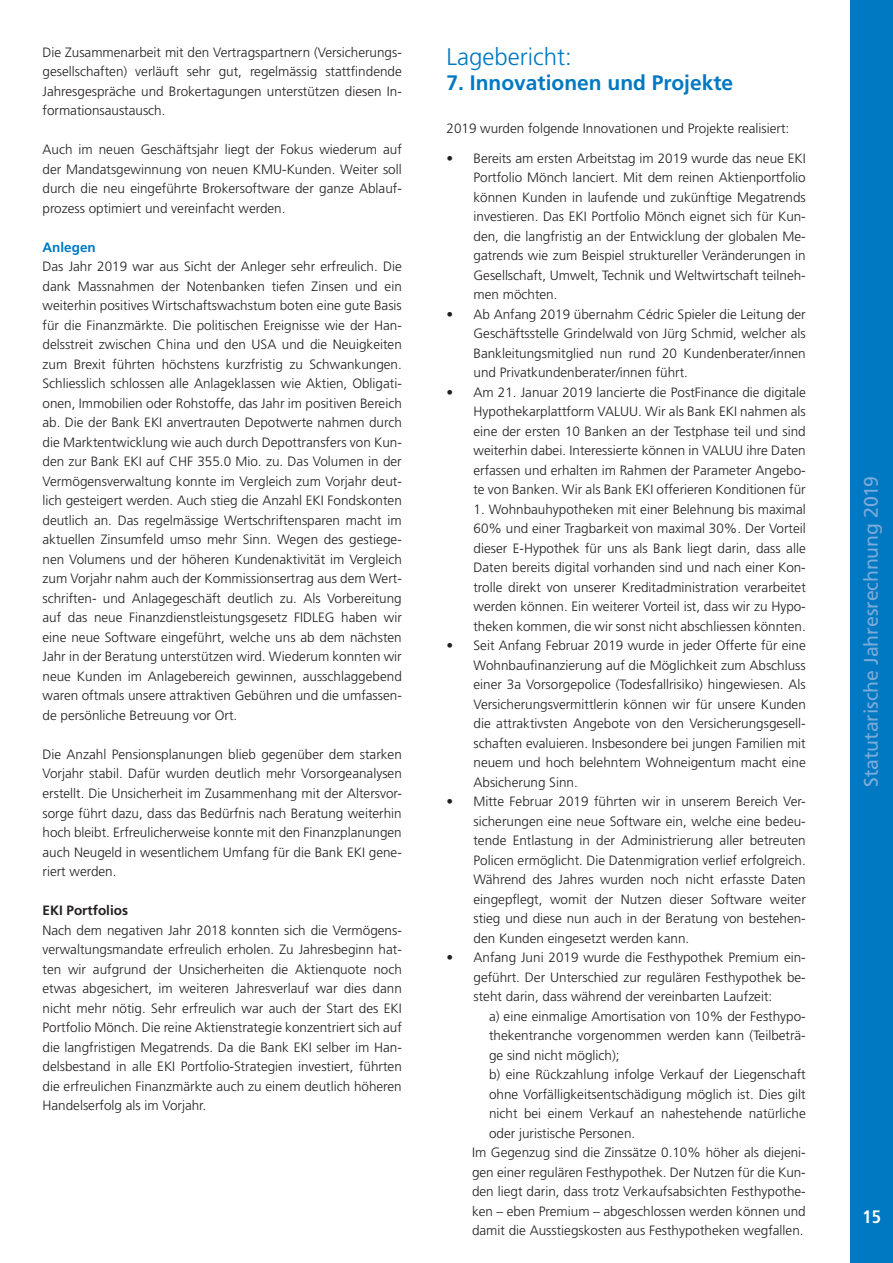
<style>
.page{position:relative;width:893px;height:1263px;background:#fff}
.page>*{position:absolute;margin:0;border:0;box-sizing:border-box;transform-origin:0 0}
.t1{font:300 24px "Frutiger LT Std";color:#0079c2}
.t2{font:700 21px "Frutiger LT Std";color:#0079c2}
.t3{font:19.5px "Frutiger LT Std";letter-spacing:-.005em;color:#7aabdb}
.t4{font:700 condensed 18px "Frutiger LT Std";color:#fff}
.Lauftext{font:300 13.5px/19.5px "Frutiger LT Std";color:#231f20;text-align:justify}
.Lauftext-2{font:700 13.5px "Frutiger LT Std";color:#231f20}
.Lauftext-3{font:700 13.5px "Frutiger LT Std";color:#0079c2}
</style>
<div class="page">
<div style="left:850px;top:0;width:43px;height:1263px;background:#0079c2"></div>
<p class="Lauftext" style="left:43px;top:43px;width:361px">Die Zusammenarbeit mit den Vertragspartnern (Versicherungs&shy;gesellschaften) verläuft sehr gut, regelmässig stattfindende Jahresgespräche und Brokertagungen unterstützen diesen In&shy;formationsaustausch.</p>
<p class="Lauftext" style="left:43px;top:140px;width:361px">Auch im neuen Geschäftsjahr liegt der Fokus wiederum auf der Mandatsgewinnung von neuen KMU-Kunden. Weiter soll durch die neu eingeführte Brokersoftware der ganze Ablauf&shy;prozess optimiert und vereinfacht werden.</p>
<p class="Lauftext-3" style="left:43px;top:239px;width:55px">Anlegen</p>
<p class="Lauftext" style="left:43px;top:257px;width:361px">Das Jahr 2019 war aus Sicht der Anleger sehr erfreulich. Die dank Massnahmen der Notenbanken tiefen Zinsen und ein weiterhin positives Wirtschaftswachstum boten eine gute Basis für die Finanzmärkte. Die politischen Ereignisse wie der Han&shy;delsstreit zwischen China und den USA und die Neuigkeiten zum Brexit führten höchstens kurzfristig zu Schwankungen.<br>Schliesslich schlossen alle Anlageklassen wie Aktien, Obligati&shy;onen, Immobilien oder Rohstoffe, das Jahr im positiven Bereich ab. Die der Bank EKI anvertrauten Depotwerte nahmen durch die Marktentwicklung wie auch durch Depottransfers von Kun&shy;den zur Bank EKI auf CHF 355.0 Mio. zu. Das Volumen in der Vermögensverwaltung konnte im Vergleich zum Vorjahr deut&shy;lich gesteigert werden. Auch stieg die Anzahl EKI Fondskonten deutlich an. Das regelmässige Wertschriftensparen macht im aktuellen Zinsumfeld umso mehr Sinn. Wegen des gestiege&shy;nen Volumens und der höheren Kundenaktivität im Vergleich zum Vorjahr nahm auch der Kommissionsertrag aus dem Wert&shy;schriften- und Anlagegeschäft deutlich zu. Als Vorbereitung auf das neue Finanzdienstleistungsgesetz FIDLEG haben wir eine neue Software eingeführt, welche uns ab dem nächsten Jahr in der Beratung unterstützen wird. Wiederum konnten wir neue Kunden im Anlagebereich gewinnen, ausschlaggebend waren oftmals unsere attraktiven Gebühren und die umfassen&shy;de persönliche Betreuung vor Ort.</p>
<p class="Lauftext" style="left:43px;top:745px;width:361px">Die Anzahl Pensionsplanungen blieb gegenüber dem starken Vorjahr stabil. Dafür wurden deutlich mehr Vorsorgeanalysen erstellt. Die Unsicherheit im Zusammenhang mit der Altersvor&shy;sorge führt dazu, dass das Bedürfnis nach Beratung weiterhin hoch bleibt. Erfreulicherweise konnte mit den Finanzplanungen auch Neugeld in wesentlichem Umfang für die Bank EKI gene&shy;riert werden.</p>
<p class="Lauftext-2" style="left:43px;top:902px;width:87px">EKI Portfolios</p>
<p class="Lauftext" style="left:43px;top:920px;width:361px">Nach dem negativen Jahr 2018 konnten sich die Vermögens&shy;verwaltungsmandate erfreulich erholen. Zu Jahresbeginn hat&shy;ten wir aufgrund der Unsicherheiten die Aktienquote noch etwas abgesichert, im weiteren Jahresverlauf war dies dann nicht mehr nötig. Sehr erfreulich war auch der Start des EKI Portfolio Mönch. Die reine Aktienstrategie konzentriert sich auf die langfristigen Megatrends. Da die Bank EKI selber im Han&shy;delsbestand in alle EKI Portfolio-Strategien investiert, führten die erfreulichen Finanzmärkte auch zu einem deutlich höheren Handelserfolg als im Vorjahr.</p>
<p class="t1" style="left:446px;top:43px;width:127px">Lagebericht:</p>
<p class="t2" style="left:446px;top:71px;width:288px">7. Innovationen und Projekte</p>
<p class="Lauftext" style="left:446px;top:119px;width:344px">2019 wurden folgende Innovationen und Projekte realisiert:</p>
<p class="Lauftext" style="left:473px;top:148px;width:334px;text-indent:-27px">• Bereits am ersten Arbeitstag im 2019 wurde das neue EKI Portfolio Mönch lanciert. Mit dem reinen Aktienportfolio können Kunden in laufende und zukünftige Megatrends investieren. Das EKI Portfolio Mönch eignet sich für Kun&shy;den, die langfristig an der Entwicklung der globalen Me&shy;gatrends wie zum Beispiel struktureller Veränderungen in Gesellschaft, Umwelt, Technik und Weltwirtschaft teilneh&shy;men möchten.</p>
<p class="Lauftext" style="left:473px;top:304px;width:334px;text-indent:-27px">• Ab Anfang 2019 übernahm Cédric Spieler die Leitung der Geschäftsstelle Grindelwald von Jürg Schmid, welcher als Bankleitungsmitglied nun rund 20 Kundenberater/innen und Privatkundenberater/innen führt.</p>
<p class="Lauftext" style="left:473px;top:382px;width:334px;text-indent:-27px">• Am 21. Januar 2019 lancierte die PostFinance die digitale Hypothekarplattform VALUU. Wir als Bank EKI nahmen als eine der ersten 10 Banken an der Testphase teil und sind weiterhin dabei. Interessierte können in VALUU ihre Daten erfassen und erhalten im Rahmen der Parameter Angebo&shy;te von Banken. Wir als Bank EKI offerieren Konditionen für</p>
<p class="Lauftext" style="left:473px;top:499px;width:334px">1. Wohnbauhypotheken mit einer Belehnung bis maximal 60% und einer Tragbarkeit von maximal 30%. Der Vorteil dieser E-Hypothek für uns als Bank liegt darin, dass alle Daten bereits digital vorhanden sind und nach einer Kon&shy;trolle direkt von unserer Kreditadministration verarbeitet werden können. Ein weiterer Vorteil ist, dass wir zu Hypo&shy;theken kommen, die wir sonst nicht abschliessen könnten.</p>
<p class="Lauftext" style="left:473px;top:636px;width:334px;text-indent:-27px">• Seit Anfang Februar 2019 wurde in jeder Offerte für eine Wohnbaufinanzierung auf die Möglichkeit zum Abschluss einer 3a Vorsorgepolice (Todesfallrisiko) hingewiesen. Als Versicherungsvermittlerin können wir für unsere Kunden die attraktivsten Angebote von den Versicherungsgesell&shy;schaften evaluieren. Insbesondere bei jungen Familien mit neuem und hoch belehntem Wohneigentum macht eine Absicherung Sinn.</p>
<p class="Lauftext" style="left:473px;top:792px;width:334px;text-indent:-27px">• Mitte Februar 2019 führten wir in unserem Bereich Ver&shy;sicherungen eine neue Software ein, welche eine bedeu&shy;tende Entlastung in der Administrierung aller betreuten Policen ermöglicht. Die Datenmigration verlief erfolgreich.<br>Während des Jahres wurden noch nicht erfasste Daten eingepflegt, womit der Nutzen dieser Software weiter stieg und diese nun auch in der Beratung von bestehen&shy;den Kunden eingesetzt werden kann.</p>
<p class="Lauftext" style="left:473px;top:948px;width:334px;text-indent:-27px">• Anfang Juni 2019 wurde die Festhypothek Premium ein&shy;geführt. Der Unterschied zur regulären Festhypothek be&shy;steht darin, dass während der vereinbarten Laufzeit:</p>
<p class="Lauftext" style="left:489px;top:1006px;width:318px">a) eine einmalige Amortisation von 10% der Festhypo&shy;thekentranche vorgenommen werden kann (Teilbeträ&shy;ge sind nicht möglich);</p>
<p class="Lauftext" style="left:489px;top:1065px;width:318px">b) eine Rückzahlung infolge Verkauf der Liegenschaft ohne Vorfälligkeitsentschädigung möglich ist. Dies gilt nicht bei einem Verkauf an nahestehende natürliche oder juristische Personen.</p>
<p class="Lauftext" style="left:472px;top:1143px;width:335px">Im Gegenzug sind die Zinssätze 0.10% höher als diejeni&shy;gen einer regulären Festhypothek. Der Nutzen für die Kun&shy;den liegt darin, dass trotz Verkaufsabsichten Festhypothe&shy;ken – eben Premium – abgeschlossen werden können und damit die Ausstiegskosten aus Festhypotheken wegfallen.</p>
<h3 class="t3" style="left:860px;top:787px;width:312px;rotate:-90deg">Statutarische Jahresrechnung 2019</h3>
<h3 class="t4" style="left:862px;top:1206px;width:20px">15</h3>
</div>
